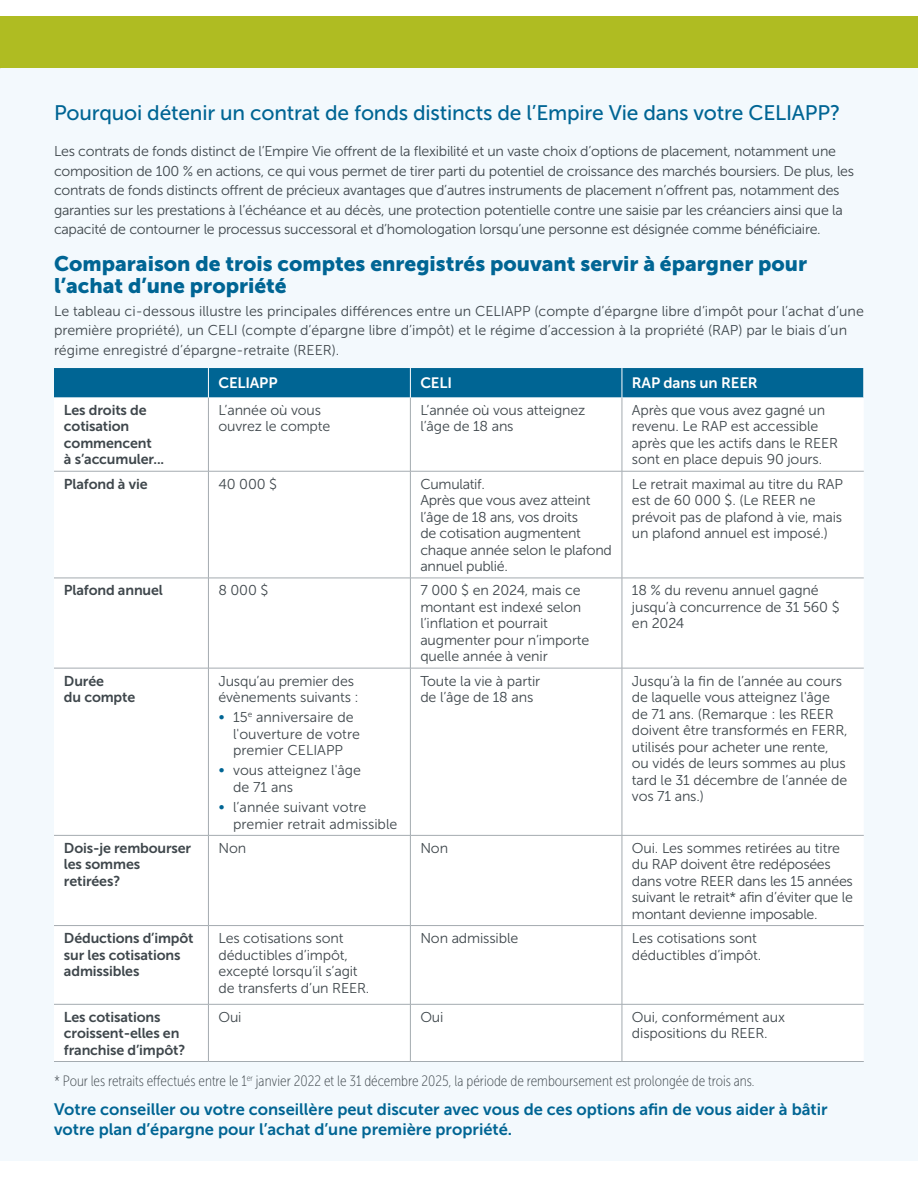
<style>
.page{position:relative;width:918px;height:1188px;background:#fff}
.page>*{position:absolute;margin:0;border:0;box-sizing:border-box;transform-origin:0 0}
.EL_Heading_2_-_18_pt{font:21px/22.5px "Museo Sans 900";color:#006594}
.EL_Heading_2_-_18_pt-2{font:21px "Museo Sans 500";letter-spacing:-.01em;color:#006594}
.EL_Body_Text_-_10_pt{font:16.5px/19.5px "Museo Sans 700";color:#006594}
.EL_Footnote_Legal{font:15px "Museo Sans Cond 100";color:#3f474c}
.EL_Table_Heading-1{font:15px "Museo Sans 700";letter-spacing:-.01em;color:#fff}
.EL_Table_Text{font:14.25px/16.5px "Museo Sans 300";letter-spacing:-.01em;color:#3f474c}
.EL_Body_Text_-_10_pt-2{font:14.25px/19.5px "Museo Sans 300";letter-spacing:-.02em;color:#3f474c}
.EL_Body_Text_-_10_pt-3{font:14.25px/16.5px "Museo Sans 300";color:#3f474c}
.EL_Table_Text-2{font:14.25px/16.5px "Museo Sans 700";letter-spacing:-.01em;color:#3f474c}
.s1{font-family:"Museo Sans 100";font-size:16.5px;color:#006594}
</style>
<div class="page">
<div style="left:0;top:57px;width:918px;height:1104px;background:#f3f9fd"></div>
<div style="left:54px;top:368px;width:810px;height:30px;background:#006594"></div>
<div style="left:54px;top:398px;width:810px;height:663px;background:#fff"></div>
<hr style="left:208px;top:398px;width:1px;height:73px;background:#a4abb0">
<hr style="left:410px;top:398px;width:1px;height:73px;background:#a4abb0">
<hr style="left:622px;top:398px;width:1px;height:73px;background:#a4abb0">
<hr style="left:54px;top:471px;width:154px;height:1px;background:#a4abb0">
<hr style="left:208px;top:471px;width:202px;height:1px;background:#a4abb0">
<hr style="left:208px;top:471px;width:1px;height:107px;background:#a4abb0">
<hr style="left:410px;top:471px;width:212px;height:1px;background:#a4abb0">
<hr style="left:410px;top:471px;width:1px;height:107px;background:#a4abb0">
<hr style="left:622px;top:471px;width:242px;height:1px;background:#a4abb0">
<hr style="left:622px;top:471px;width:1px;height:107px;background:#a4abb0">
<hr style="left:54px;top:578px;width:154px;height:1px;background:#a4abb0">
<hr style="left:208px;top:578px;width:202px;height:1px;background:#a4abb0">
<hr style="left:208px;top:578px;width:1px;height:90px;background:#a4abb0">
<hr style="left:410px;top:578px;width:212px;height:1px;background:#a4abb0">
<hr style="left:410px;top:578px;width:1px;height:90px;background:#a4abb0">
<hr style="left:622px;top:578px;width:242px;height:1px;background:#a4abb0">
<hr style="left:622px;top:578px;width:1px;height:90px;background:#a4abb0">
<hr style="left:54px;top:668px;width:154px;height:1px;background:#a4abb0">
<hr style="left:208px;top:668px;width:202px;height:1px;background:#a4abb0">
<hr style="left:208px;top:668px;width:1px;height:167px;background:#a4abb0">
<hr style="left:410px;top:668px;width:212px;height:1px;background:#a4abb0">
<hr style="left:410px;top:668px;width:1px;height:167px;background:#a4abb0">
<hr style="left:622px;top:668px;width:242px;height:1px;background:#a4abb0">
<hr style="left:622px;top:668px;width:1px;height:167px;background:#a4abb0">
<hr style="left:54px;top:835px;width:154px;height:1px;background:#a4abb0">
<hr style="left:208px;top:835px;width:202px;height:1px;background:#a4abb0">
<hr style="left:208px;top:836px;width:1px;height:89px;background:#a4abb0">
<hr style="left:410px;top:835px;width:212px;height:1px;background:#a4abb0">
<hr style="left:410px;top:836px;width:1px;height:89px;background:#a4abb0">
<hr style="left:622px;top:835px;width:242px;height:1px;background:#a4abb0">
<hr style="left:622px;top:836px;width:1px;height:89px;background:#a4abb0">
<hr style="left:54px;top:925px;width:154px;height:1px;background:#a4abb0">
<hr style="left:208px;top:925px;width:202px;height:1px;background:#a4abb0">
<hr style="left:208px;top:926px;width:1px;height:78px;background:#a4abb0">
<hr style="left:410px;top:925px;width:212px;height:1px;background:#a4abb0">
<hr style="left:410px;top:926px;width:1px;height:78px;background:#a4abb0">
<hr style="left:622px;top:925px;width:242px;height:1px;background:#a4abb0">
<hr style="left:622px;top:926px;width:1px;height:78px;background:#a4abb0">
<hr style="left:54px;top:1004px;width:154px;height:1px;background:#a4abb0">
<hr style="left:208px;top:1004px;width:202px;height:1px;background:#a4abb0">
<hr style="left:208px;top:1005px;width:1px;height:56px;background:#a4abb0">
<hr style="left:410px;top:1004px;width:212px;height:1px;background:#a4abb0">
<hr style="left:410px;top:1005px;width:1px;height:56px;background:#a4abb0">
<hr style="left:622px;top:1004px;width:242px;height:1px;background:#a4abb0">
<hr style="left:622px;top:1005px;width:1px;height:56px;background:#a4abb0">
<hr style="left:54px;top:1061px;width:154px;height:1px;background:#a4abb0">
<hr style="left:208px;top:1061px;width:202px;height:1px;background:#a4abb0">
<hr style="left:410px;top:1061px;width:212px;height:1px;background:#a4abb0">
<hr style="left:622px;top:1061px;width:242px;height:1px;background:#a4abb0">
<hr style="left:208px;top:368px;width:1px;height:30px;background:#fff">
<hr style="left:410px;top:368px;width:1px;height:30px;background:#fff">
<hr style="left:622px;top:368px;width:1px;height:30px;background:#fff">
<hr style="left:864px;top:368px;width:1px;height:30px;background:#fff">
<div style="left:0;top:16px;width:918px;height:52px;background:#afbc22"></div>
<h1 class="EL_Heading_2_-_18_pt-2" style="left:54px;top:102px;width:788px">Pourquoi détenir un contrat de fonds distincts de l’Empire Vie dans votre CELIAPP?</h1>
<p class="EL_Body_Text_-_10_pt-2" style="left:54px;top:142px;width:802px">Les contrats de fonds distinct de l’Empire Vie offrent de la flexibilité et un vaste choix d’options de placement, notamment une composition de 100 % en actions, ce qui vous permet de tirer parti du potentiel de croissance des marchés boursiers. De plus, les contrats de fonds distincts offrent de précieux avantages que d’autres instruments de placement n’offrent pas, notamment des garanties sur les prestations à l’échéance et au décès, une protection potentielle contre une saisie par les créanciers ainsi que la capacité de contourner le processus successoral et d’homologation lorsqu’une personne est désignée comme bénéficiaire.</p>
<h1 class="EL_Heading_2_-_18_pt" style="left:54px;top:252px;width:755px">Comparaison de trois comptes enregistrés pouvant servir à épargner pour l’achat d’une propriété</h1>
<p class="EL_Body_Text_-_10_pt-3" style="left:54px;top:301px;width:811px;line-height:19.5px">Le tableau ci- dessous illustre les principales différences entre un CELIAPP (compte d’épargne libre d’impôt pour l’achat d’une première propriété), un CELI (compte d’épargne libre d’impôt) et le régime d’accession à la propriété (RAP) par le biais d’un régime enregistré d’épargne- retraite (REER).</p>
<h1 class="EL_Table_Heading-1" style="left:218px;top:375px;width:61px">CELIAPP</h1>
<h1 class="EL_Table_Heading-1" style="left:420px;top:375px;width:33px">CELI</h1>
<h1 class="EL_Table_Heading-1" style="left:632px;top:375px;width:127px">RAP dans un REER</h1>
<p class="EL_Table_Text-2" style="left:64px;top:402px;width:102px">Les droits de cotisation commencent<br>à s’accumuler...</p>
<p class="EL_Table_Text" style="left:218px;top:402px;width:113px">L’année où vous ouvrez le compte</p>
<p class="EL_Table_Text" style="left:420px;top:402px;width:167px">L’année où vous atteignez l’âge de 18 ans</p>
<p class="EL_Table_Text" style="left:632px;top:402px;width:208px">Après que vous avez gagné un revenu. Le RAP est accessible après que les actifs dans le REER sont en place depuis 90 jours.</p>
<p class="EL_Table_Text-2" style="left:64px;top:476px;width:85px">Plafond à vie</p>
<p class="EL_Table_Text" style="left:218px;top:476px;width:60px">40 000 $</p>
<p class="EL_Table_Text" style="left:420px;top:476px;width:193px">Cumulatif.<br>Après que vous avez atteint l’âge de 18 ans, vos droits<br>de cotisation augmentent chaque année selon le plafond annuel publié.</p>
<p class="EL_Table_Text" style="left:632px;top:476px;width:213px">Le retrait maximal au titre du RAP est de 60 000 $. (Le REER ne prévoit pas de plafond à vie, mais un plafond annuel est imposé.)</p>
<p class="EL_Table_Text-2" style="left:64px;top:582px;width:100px">Plafond annuel</p>
<p class="EL_Table_Text" style="left:218px;top:582px;width:52px">8 000 $</p>
<p class="EL_Table_Text" style="left:420px;top:582px;width:171px">7 000 $ en 2024, mais ce montant est indexé selon l’inflation et pourrait augmenter pour n’importe quelle année à venir</p>
<p class="EL_Table_Text" style="left:632px;top:582px;width:209px">18 % du revenu annuel gagné jusqu’à concurrence de 31 560 $ en 2024</p>
<p class="EL_Table_Text-2" style="left:64px;top:672px;width:73px">Durée<br>du compte</p>
<p class="EL_Table_Text" style="left:218px;top:673px;width:142px">Jusqu’au premier des évènements suivants :</p>
<p class="EL_Body_Text_-_10_pt-3" style="left:233px;top:709px;width:128px;text-indent:-15px"><span class="s1">•</span> 15<sup>e</sup> anniversaire de l'ouverture de votre premier CELIAPP</p>
<p class="EL_Body_Text_-_10_pt-3" style="left:233px;top:762px;width:129px;text-indent:-15px"><span class="s1">•</span> vous atteignez l'âge de 71 ans</p>
<p class="EL_Body_Text_-_10_pt-3" style="left:233px;top:799px;width:166px;text-indent:-15px"><span class="s1">•</span> l’année suivant votre premier retrait admissible</p>
<p class="EL_Table_Text" style="left:420px;top:673px;width:121px">Toute la vie à partir de l’âge de 18 ans</p>
<p class="EL_Table_Text" style="left:632px;top:673px;width:217px">Jusqu’à la fin de l’année au cours de laquelle vous atteignez l'âge de 71 ans. (Remarque : les REER doivent être transformés en FERR, utilisés pour acheter une rente, ou vidés de leurs sommes au plus tard le 31 décembre de l’année de vos 71 ans.)</p>
<p class="EL_Table_Text-2" style="left:64px;top:840px;width:129px">Dois-je rembourser les sommes retirées?</p>
<p class="EL_Table_Text" style="left:218px;top:840px;width:29px">Non</p>
<p class="EL_Table_Text" style="left:420px;top:840px;width:29px">Non</p>
<p class="EL_Table_Text" style="left:632px;top:840px;width:223px">Oui. Les sommes retirées au titre du RAP doivent être redéposées dans votre REER dans les 15 années suivant le retrait* afin d’éviter que le montant devienne imposable.</p>
<p class="EL_Table_Text-2" style="left:64px;top:930px;width:131px">Déductions d’impôt sur les cotisations admissibles</p>
<p class="EL_Table_Text" style="left:218px;top:930px;width:152px">Les cotisations sont déductibles d’impôt, excepté lorsqu’il s’agit de transferts d’un REER.</p>
<p class="EL_Table_Text" style="left:420px;top:930px;width:99px">Non admissible</p>
<p class="EL_Table_Text" style="left:632px;top:930px;width:131px">Les cotisations sont déductibles d’impôt.</p>
<p class="EL_Table_Text-2" style="left:64px;top:1009px;width:123px">Les cotisations croissent-elles en franchise d’impôt?</p>
<p class="EL_Table_Text" style="left:218px;top:1009px;width:25px">Oui</p>
<p class="EL_Table_Text" style="left:420px;top:1009px;width:25px">Oui</p>
<p class="EL_Table_Text" style="left:632px;top:1009px;width:155px">Oui, conformément aux dispositions du REER.</p>
<p class="EL_Footnote_Legal" style="left:54px;top:1073px;width:702px">* Pour les retraits effectués entre le 1<sup>er</sup> janvier 2022 et le 31 décembre 2025, la période de remboursement est prolongée de trois ans.</p>
<p class="EL_Body_Text_-_10_pt" style="left:54px;top:1100px;width:775px">Votre conseiller ou votre conseillère peut discuter avec vous de ces options afin de vous aider à bâtir votre plan d’épargne pour l’achat d’une première propriété.</p>
</div>
